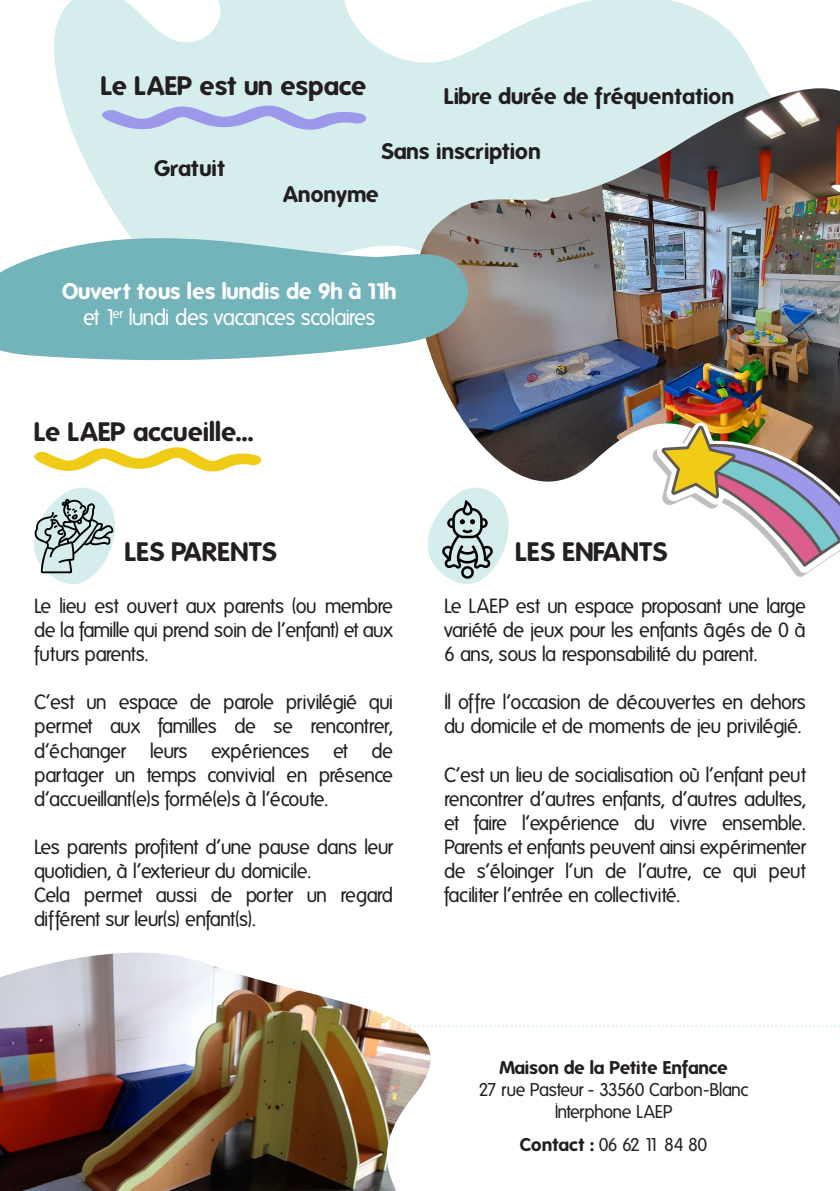
<style>
.page{position:relative;width:840px;height:1191px;background:#fff}
.page>*{position:absolute;margin:0;border:0;box-sizing:border-box;transform-origin:0 0}
.t1{font:700 26px "Folks";color:#231f20}
.t2{font:700 22px "Folks";color:#231f20}
.t3{font:22px "Folks";letter-spacing:-.035em;color:#fff}
.t4{font:700 22px "Folks";color:#fff}
.t5{font:20px/24px "Folks";letter-spacing:-.035em;color:#231f20;text-align:justify}
.t6{font:18px "Folks";letter-spacing:-.035em;color:#231f20}
.t7{font:700 18px "Folks";color:#231f20}
.s1{font-weight:700}
</style>
<div class="page">
<svg style="left:54px;top:0;width:687px;height:235px;fill:#d6eded"></svg>
<svg style="left:102px;top:105px;width:265px;height:26px;background:#bcc7ec"></svg>
<svg style="left:34px;top:447px;width:227px;height:25px"></svg>
<svg style="left:485px;top:1025px;width:355px;height:2px"></svg>
<svg style="left:50px;top:487px;width:65px;height:97px"></svg>
<img style="left:34px;top:496px;width:79px;height:79px">
<svg style="left:450px;top:579px;width:32px;height:5px"></svg>
<img style="left:439px;top:571px;width:52px;height:8px">
<svg style="left:369px;top:45px;width:397px;height:526px;fill:#d6eded"></svg>
<img style="left:415px;top:88px;width:424px;height:447px">
<svg style="left:651px;top:422px;width:188px;height:155px"></svg>
<svg style="left:0;top:235px;width:473px;height:129px;background:#88babf"></svg>
<img style="left:0;top:952px;width:430px;height:239px">
<p class="t1" style="left:101px;top:71px;width:267px">Le LAEP est un espace</p>
<p class="t2" style="left:154px;top:155px;width:72px">Gratuit</p>
<p class="t2" style="left:444px;top:83px;width:291px">Libre durée de fréquentation</p>
<p class="t2" style="left:381px;top:138px;width:161px">Sans inscription</p>
<p class="t2" style="left:283px;top:181px;width:96px">Anonyme</p>
<p class="t4" style="left:62px;top:278px;width:335px">Ouvert tous les lundis de 9h à 11h</p>
<p class="t3" style="left:83px;top:305px;width:293px">et 1<sup>er</sup> lundi des vacances scolaires</p>
<p class="t1" style="left:34px;top:416px;width:222px">Le LAEP accueille...</p>
<p class="t1" style="left:125px;top:536px;width:153px">LES PARENTS</p>
<p class="t1" style="left:515px;top:536px;width:153px">LES ENFANTS</p>
<p class="t5" style="left:34px;top:595px;width:360px">Le lieu est ouvert aux parents (ou membre de la famille qui prend soin de l’enfant) et aux futurs parents.</p>
<p class="t5" style="left:34px;top:691px;width:360px">C’est un espace de parole privilégié qui permet aux familles de se rencontrer, d’échanger leurs expériences et de partager un temps convivial en présence d’accueillant(e)s formé(e)s à l’écoute.</p>
<p class="t5" style="left:34px;top:835px;width:360px">Les parents profitent d’une pause dans leur quotidien, à l’exterieur du domicile.</p>
<p class="t5" style="left:34px;top:883px;width:360px">Cela permet aussi de porter un regard différent sur leur(s) enfant(s).</p>
<p class="t5" style="left:444px;top:595px;width:363px">Le LAEP est un espace proposant une large variété de jeux pour les enfants âgés de 0 à 6 ans, sous la responsabilité du parent.</p>
<p class="t5" style="left:444px;top:691px;width:363px">Il offre l’occasion de découvertes en dehors du domicile et de moments de jeu privilégié.</p>
<p class="t5" style="left:444px;top:763px;width:363px">C’est un lieu de socialisation où l’enfant peut rencontrer d’autres enfants, d’autres adultes, et faire l’expérience du vivre ensemble.<br>Parents et enfants peuvent ainsi expérimenter de s’éloinger l’un de l’autre, ce qui peut faciliter l’entrée en collectivité.</p>
<p class="t7" style="left:499px;top:1057px;width:230px">Maison de la Petite Enfance</p>
<p class="t6" style="left:478px;top:1079px;width:271px">27 rue Pasteur - 33560 Carbon-Blanc</p>
<p class="t6" style="left:554px;top:1101px;width:119px">Interphone LAEP</p>
<p class="t6" style="left:520px;top:1135px;width:188px"><span class="s1">Contact :</span> 06 62 11 84 80</p>
</div>
